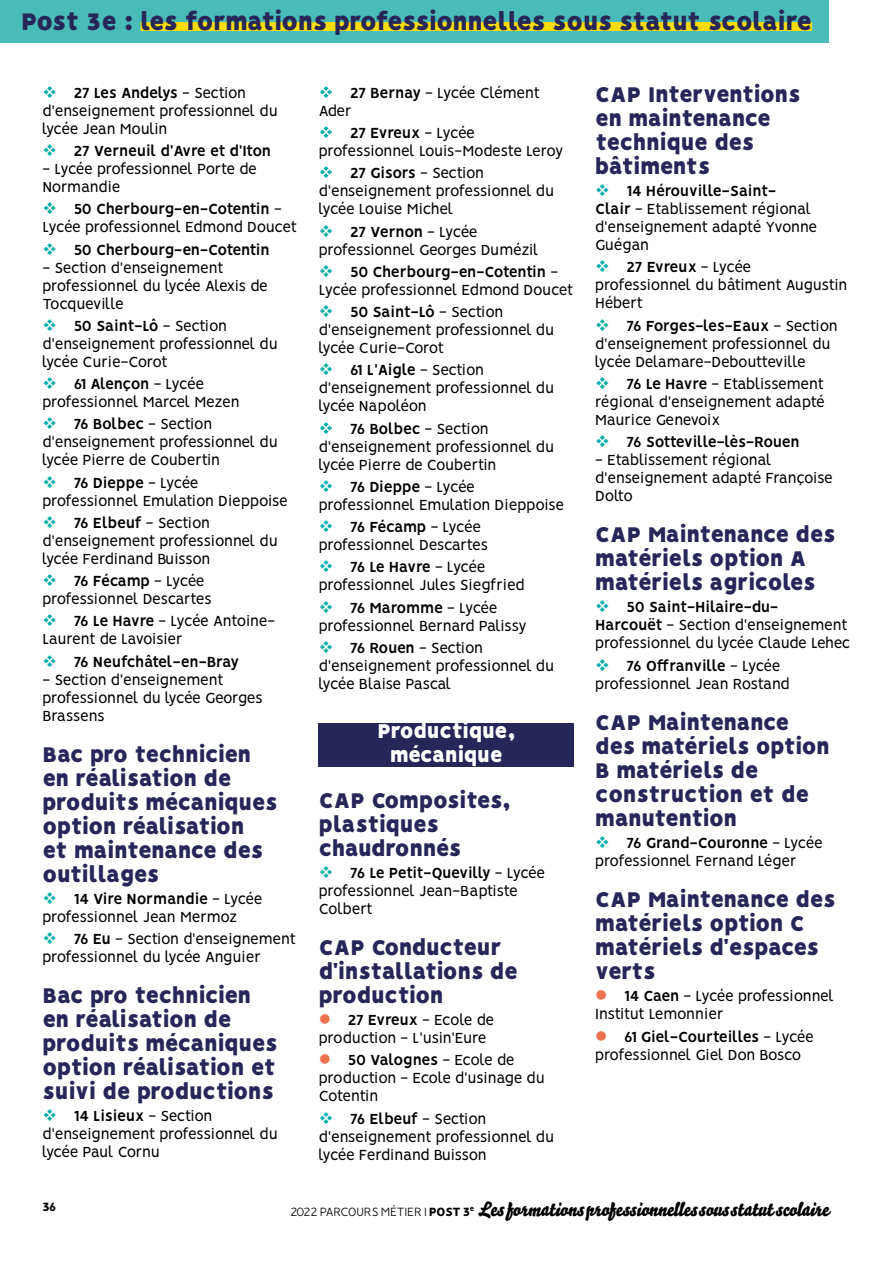
<style>
.page{position:relative;width:893px;height:1263px;background:#fff}
.page>*{position:absolute;margin:0;border:0;box-sizing:border-box;transform-origin:0 0}
.t1{font:900 27px "Vision";letter-spacing:-.03em;color:#272658}
.t2{font:900 24px/24px "Vision";letter-spacing:-.03em;color:#272658}
.t3{font:900 22.5px/24px "Vision";letter-spacing:-.01em;color:#fff;text-align:center}
.t4{font:19.5px "Bello Script";letter-spacing:-.01em;color:#000}
.t5{font:16.5px/18px "Vision";letter-spacing:-.03em;color:#000}
.t6{font:700 16.5px "Vision";letter-spacing:-.03em;color:#000}
.t7{font:800 13.5px "Vision";color:#000}
.s1{color:#00aca9}
.s2{font-weight:700}
.s3{color:#ee7151}
.s4{font-family:"Vision";font-weight:300;font-size:13.5px}
.s5{font-family:"Vision";font-weight:800;font-size:13.5px}
</style>
<div class="page">
<div style="left:0;top:0;width:829px;height:43px;background:#49bcb9"></div>
<div style="left:141px;top:22px;width:671px;height:9px;background:#f9dc09"></div>
<div style="left:319px;top:723px;width:255px;height:43px;background:#272658"></div>
<h1 class="t1" style="left:21px;top:5px;width:792px">Post 3e : les formations professionnelles sous statut scolaire</h1>
<p class="t5" style="left:43px;top:85px;width:237px"><span class="s1">❖</span> <span class="s2">27 Les Andelys</span> - Section d'enseignement professionnel du lycée Jean Moulin</p>
<p class="t6" style="left:43px;top:141px;width:230px"><span class="s1">❖</span> 27 Verneuil d'Avre et d'Iton</p>
<p class="t5" style="left:43px;top:161px;width:216px">- Lycée professionnel Porte de<br>Normandie</p>
<p class="t5" style="left:43px;top:202px;width:256px"><span class="s1">❖</span> <span class="s2">50 Cherbourg-en-Cotentin</span> -<br>Lycée professionnel Edmond Doucet</p>
<p class="t6" style="left:43px;top:240px;width:229px"><span class="s1">❖</span> 50 Cherbourg-en-Cotentin</p>
<p class="t5" style="left:43px;top:260px;width:227px">- Section d'enseignement professionnel du lycée Alexis de<br>Tocqueville</p>
<p class="t5" style="left:43px;top:318px;width:237px"><span class="s1">❖</span> <span class="s2">50 Saint-Lô</span> - Section d'enseignement professionnel du lycée Curie-Corot</p>
<p class="t5" style="left:43px;top:376px;width:199px"><span class="s1">❖</span> <span class="s2">61 Alençon</span> - Lycée professionnel Marcel Mezen</p>
<p class="t5" style="left:43px;top:417px;width:237px"><span class="s1">❖</span> <span class="s2">76 Bolbec</span> - Section d'enseignement professionnel du lycée Pierre de Coubertin</p>
<p class="t5" style="left:43px;top:475px;width:247px"><span class="s1">❖</span> <span class="s2">76 Dieppe</span> - Lycée professionnel Emulation Dieppoise</p>
<p class="t5" style="left:43px;top:515px;width:237px"><span class="s1">❖</span> <span class="s2">76 Elbeuf</span> - Section d'enseignement professionnel du lycée Ferdinand Buisson</p>
<p class="t5" style="left:43px;top:574px;width:171px"><span class="s1">❖</span> <span class="s2">76 Fécamp</span> - Lycée professionnel Descartes</p>
<p class="t5" style="left:43px;top:614px;width:234px"><span class="s1">❖</span> <span class="s2">76 Le Havre</span> - Lycée Antoine-<br>Laurent de Lavoisier</p>
<p class="t6" style="left:43px;top:652px;width:198px"><span class="s1">❖</span> 76 Neufchâtel-en-Bray</p>
<p class="t5" style="left:43px;top:672px;width:222px">- Section d'enseignement professionnel du lycée Georges<br>Brassens</p>
<h2 class="t2" style="left:43px;top:742px;width:237px">Bac pro technicien en réalisation de produits mécaniques option réalisation<br>et maintenance des outillages</h2>
<p class="t5" style="left:43px;top:891px;width:222px"><span class="s1">❖</span> <span class="s2">14 Vire Normandie</span> - Lycée professionnel Jean Mermoz</p>
<p class="t5" style="left:43px;top:931px;width:255px"><span class="s1">❖</span> <span class="s2">76 Eu</span> - Section d'enseignement professionnel du lycée Anguier</p>
<h2 class="t2" style="left:43px;top:984px;width:237px">Bac pro technicien en réalisation de produits mécaniques option réalisation et suivi de productions</h2>
<p class="t5" style="left:43px;top:1109px;width:237px"><span class="s1">❖</span> <span class="s2">14 Lisieux</span> - Section d'enseignement professionnel du lycée Paul Cornu</p>
<p class="t5" style="left:319px;top:85px;width:223px"><span class="s1">❖</span> <span class="s2">27 Bernay</span> - Lycée Clément<br>Ader</p>
<p class="t5" style="left:319px;top:125px;width:246px"><span class="s1">❖</span> <span class="s2">27 Evreux</span> - Lycée professionnel Louis-Modeste Leroy</p>
<p class="t5" style="left:319px;top:166px;width:237px"><span class="s1">❖</span> <span class="s2">27 Gisors</span> - Section d'enseignement professionnel du lycée Louise Michel</p>
<p class="t5" style="left:319px;top:224px;width:221px"><span class="s1">❖</span> <span class="s2">27 Vernon</span> - Lycée professionnel Georges Dumézil</p>
<p class="t5" style="left:319px;top:264px;width:256px"><span class="s1">❖</span> <span class="s2">50 Cherbourg-en-Cotentin</span> -<br>Lycée professionnel Edmond Doucet</p>
<p class="t5" style="left:319px;top:304px;width:237px"><span class="s1">❖</span> <span class="s2">50 Saint-Lô</span> - Section d'enseignement professionnel du lycée Curie-Corot</p>
<p class="t5" style="left:319px;top:363px;width:237px"><span class="s1">❖</span> <span class="s2">61 L'Aigle</span> - Section d'enseignement professionnel du lycée Napoléon</p>
<p class="t5" style="left:319px;top:421px;width:237px"><span class="s1">❖</span> <span class="s2">76 Bolbec</span> - Section d'enseignement professionnel du lycée Pierre de Coubertin</p>
<p class="t5" style="left:319px;top:479px;width:247px"><span class="s1">❖</span> <span class="s2">76 Dieppe</span> - Lycée professionnel Emulation Dieppoise</p>
<p class="t5" style="left:319px;top:520px;width:171px"><span class="s1">❖</span> <span class="s2">76 Fécamp</span> - Lycée professionnel Descartes</p>
<p class="t5" style="left:319px;top:560px;width:207px"><span class="s1">❖</span> <span class="s2">76 Le Havre</span> - Lycée professionnel Jules Siegfried</p>
<p class="t5" style="left:319px;top:600px;width:209px"><span class="s1">❖</span> <span class="s2">76 Maromme</span> - Lycée professionnel Bernard Palissy</p>
<p class="t5" style="left:319px;top:640px;width:237px"><span class="s1">❖</span> <span class="s2">76 Rouen</span> - Section d'enseignement professionnel du lycée Blaise Pascal</p>
<h3 class="t3" style="left:378px;top:720px;width:139px">Productique, mécanique</h3>
<h2 class="t2" style="left:319px;top:788px;width:193px">CAP Composites, plastiques chaudronnés</h2>
<p class="t5" style="left:319px;top:865px;width:228px"><span class="s1">❖</span> <span class="s2">76 Le Petit-Quevilly</span> - Lycée professionnel Jean-Baptiste<br>Colbert</p>
<h2 class="t2" style="left:319px;top:936px;width:201px">CAP Conducteur d'installations de production</h2>
<p class="t5" style="left:319px;top:1012px;width:177px"><span class="s3">●</span> <span class="s2">27 Evreux</span> - Ecole de production - L'usin'Eure</p>
<p class="t5" style="left:319px;top:1053px;width:227px"><span class="s3">●</span> <span class="s2">50 Valognes</span> - Ecole de production - Ecole d'usinage du<br>Cotentin</p>
<p class="t5" style="left:319px;top:1111px;width:237px"><span class="s1">❖</span> <span class="s2">76 Elbeuf</span> - Section d'enseignement professionnel du lycée Ferdinand Buisson</p>
<h2 class="t2" style="left:595px;top:83px;width:207px">CAP Interventions en maintenance technique des bâtiments</h2>
<p class="t5" style="left:595px;top:184px;width:223px"><span class="s1">❖</span> <span class="s2">14 Hérouville-Saint-<br>Clair</span> - Etablissement régional d'enseignement adapté Yvonne<br>Guégan</p>
<p class="t5" style="left:595px;top:260px;width:254px"><span class="s1">❖</span> <span class="s2">27 Evreux</span> - Lycée professionnel du bâtiment Augustin<br>Hébert</p>
<p class="t5" style="left:595px;top:318px;width:244px"><span class="s1">❖</span> <span class="s2">76 Forges-les-Eaux</span> - Section d'enseignement professionnel du lycée Delamare-Deboutteville</p>
<p class="t5" style="left:595px;top:376px;width:231px;text-align:justify"><span class="s1">❖</span> <span class="s2">76 Le Havre</span> - Etablissement régional d'enseignement adapté Maurice Genevoix</p>
<p class="t6" style="left:595px;top:432px;width:206px"><span class="s1">❖</span> 76 Sotteville-lès-Rouen</p>
<p class="t5" style="left:595px;top:453px;width:239px">- Etablissement régional d'enseignement adapté Françoise<br>Dolto</p>
<h2 class="t2" style="left:595px;top:523px;width:242px">CAP Maintenance des matériels option A matériels agricoles</h2>
<p class="t5" style="left:595px;top:600px;width:257px"><span class="s1">❖</span> <span class="s2">50 Saint-Hilaire-du-<br>Harcouët</span> - Section d'enseignement professionnel du lycée Claude Lehec</p>
<p class="t5" style="left:595px;top:658px;width:196px"><span class="s1">❖</span> <span class="s2">76 Offranville</span> - Lycée professionnel Jean Rostand</p>
<h2 class="t2" style="left:595px;top:710px;width:236px">CAP Maintenance des matériels option<br>B matériels de construction et de manutention</h2>
<p class="t5" style="left:595px;top:835px;width:229px"><span class="s1">❖</span> <span class="s2">76 Grand-Couronne</span> - Lycée professionnel Fernand Léger</p>
<h2 class="t2" style="left:595px;top:888px;width:242px">CAP Maintenance des matériels option C matériels d'espaces verts</h2>
<p class="t5" style="left:595px;top:989px;width:240px"><span class="s3">●</span> <span class="s2">14 Caen</span> - Lycée professionnel<br>Institut Lemonnier</p>
<p class="t5" style="left:595px;top:1029px;width:220px"><span class="s3">●</span> <span class="s2">61 Giel-Courteilles</span> - Lycée professionnel Giel Don Bosco</p>
<p class="t7" style="left:42px;top:1198px;width:15px">36</p>
<p class="t4" style="left:291px;top:1195px;width:540px"><span class="s4">2022 PARCOURS MÉTIER I</span> <span class="s5">POST 3</span><sup>e</sup> Les formations professionnelles sous statut scolaire</p>
</div>
